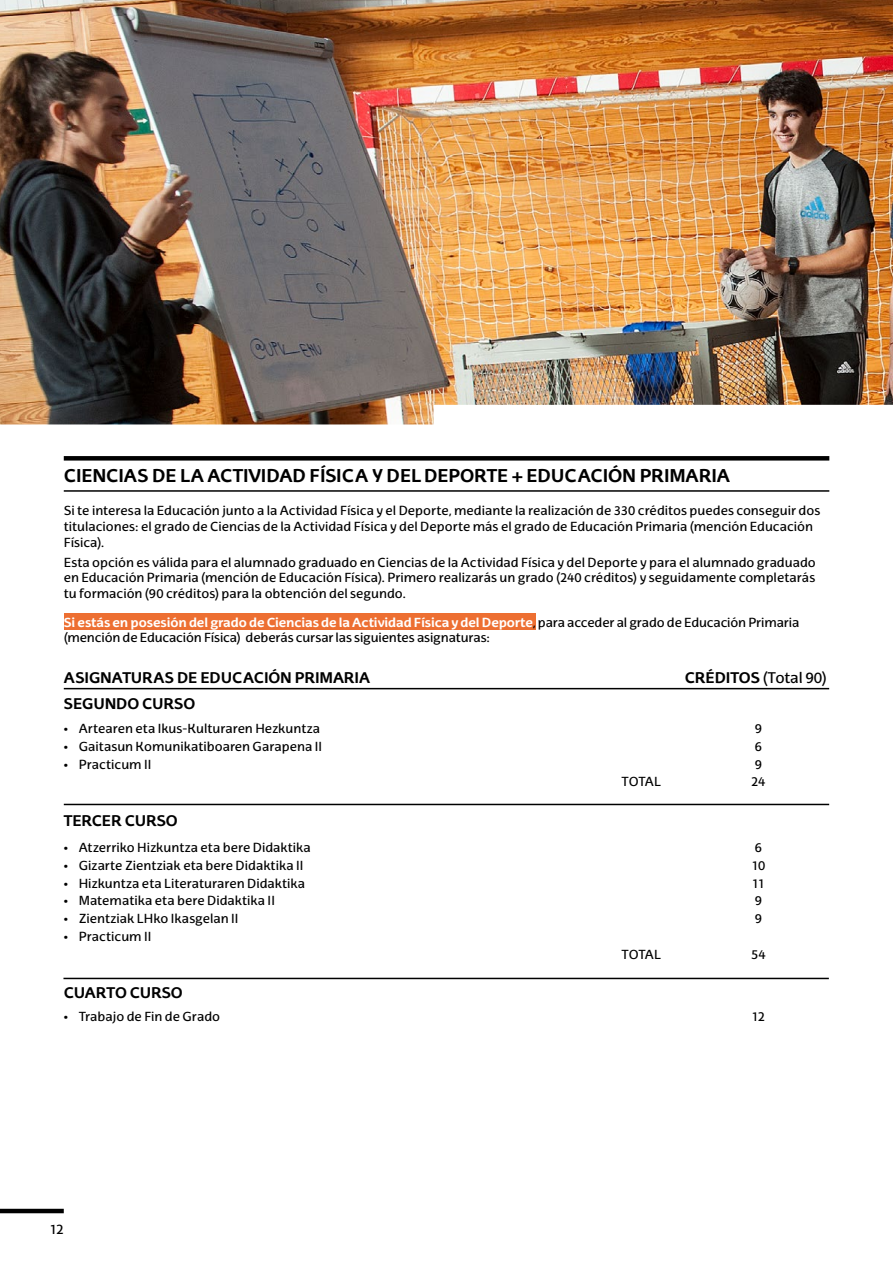
<style>
.page{position:relative;width:893px;height:1263px;background:#fff}
.page>*{position:absolute;margin:0;border:0;box-sizing:border-box;transform-origin:0 0}
.Párrafo_ESP{font:700 18px "EHU Sans";letter-spacing:-.01em;color:#000}
.Párrafo_ESP-2{font:700 15px "EHU Sans";letter-spacing:-.01em;color:#000}
.Párrafo_ESP-3{font:15px "EHU Sans";letter-spacing:-.01em;color:#000}
.Párrafo_ESP-4{font:13.5px "EHU Sans";color:#000}
.Párrafo_ESP-5{font:12.75px/15.8px "EHU Sans";color:#000}
.Bolatxoak_gaztelaniaz{font:12.75px "EHU Sans";color:#000}
.Bolatxoak_gaztelaniaz_2{font:12.75px "EHU Sans";letter-spacing:-.015em;color:#000}
.s1{font-weight:700;color:#fff}
.s2{font-weight:700}
</style>
<div class="page">
<img style="left:0;top:0;width:893px;height:425px">
<svg style="left:434px;top:405px;width:459px;height:20px"></svg>
<div style="left:65px;top:613px;width:471px;height:16px;background:#ed6f32"></div>
<div style="left:64px;top:456px;width:765px;height:5px;background:#000"></div>
<hr style="left:64px;top:490px;width:765px;height:2px;background:#000">
<hr style="left:64px;top:688px;width:765px;height:1px;background:#000">
<hr style="left:64px;top:804px;width:765px;height:1px;background:#000">
<hr style="left:63px;top:978px;width:766px;height:1px;background:#000">
<hr style="left:0;top:1209px;width:64px;height:4px;background:#000">
<p class="Párrafo_ESP" style="left:64px;top:464px;width:668px">CIENCIAS DE LA ACTIVIDAD FÍSICA Y DEL DEPORTE + EDUCACIÓN PRIMARIA</p>
<p class="Párrafo_ESP-5" style="left:64px;top:502px;width:758px">Si te interesa la Educación junto a la Actividad Física y el Deporte, mediante la realización de 330 créditos puedes conseguir dos titulaciones: el grado de Ciencias de la Actividad Física y del Deporte más el grado de Educación Primaria (mención Educación<br>Física).</p>
<p class="Párrafo_ESP-5" style="left:64px;top:554px;width:754px;text-align:justify">Esta opción es válida para el alumnado graduado en Ciencias de la Actividad Física y del Deporte y para el alumnado graduado en Educación Primaria (mención de Educación Física). Primero realizarás un grado (240 créditos) y seguidamente completarás tu formación (90 créditos) para la obtención del segundo.</p>
<p class="Párrafo_ESP-5" style="left:64px;top:614px;width:737px"><span class="s1">Si estás en posesión del grado de Ciencias de la Actividad Física y del Deporte</span>, para acceder al grado de Educación Primaria (mención de Educación Física) deberás cursar las siguientes asignaturas:</p>
<p class="Párrafo_ESP-2" style="left:64px;top:668px;width:308px">ASIGNATURAS DE EDUCACIÓN PRIMARIA</p>
<p class="Párrafo_ESP-3" style="left:685px;top:669px;width:144px"><span class="s2">CRÉDITOS</span> (Total 90)</p>
<p class="Párrafo_ESP-2" style="left:64px;top:694px;width:133px">SEGUNDO CURSO</p>
<p class="Bolatxoak_gaztelaniaz" style="left:64px;top:720px;width:258px">• Artearen eta Ikus-Kulturaren Hezkuntza</p>
<p class="Bolatxoak_gaztelaniaz" style="left:755px;top:720px;width:9px">9</p>
<p class="Bolatxoak_gaztelaniaz" style="left:64px;top:738px;width:260px">• Gaitasun Komunikatiboaren Garapena II</p>
<p class="Bolatxoak_gaztelaniaz" style="left:755px;top:738px;width:9px">6</p>
<p class="Bolatxoak_gaztelaniaz" style="left:64px;top:756px;width:89px">• Practicum II</p>
<p class="Bolatxoak_gaztelaniaz" style="left:755px;top:756px;width:9px">9</p>
<p class="Bolatxoak_gaztelaniaz_2" style="left:622px;top:774px;width:41px">TOTAL</p>
<p class="Bolatxoak_gaztelaniaz_2" style="left:751px;top:774px;width:16px">24</p>
<p class="Párrafo_ESP-2" style="left:64px;top:811px;width:115px">TERCER CURSO</p>
<p class="Bolatxoak_gaztelaniaz" style="left:64px;top:839px;width:249px">• Atzerriko Hizkuntza eta bere Didaktika</p>
<p class="Bolatxoak_gaztelaniaz" style="left:755px;top:839px;width:9px">6</p>
<p class="Bolatxoak_gaztelaniaz" style="left:64px;top:857px;width:241px">• Gizarte Zientziak eta bere Didaktika II</p>
<p class="Bolatxoak_gaztelaniaz" style="left:751px;top:857px;width:16px">10</p>
<p class="Bolatxoak_gaztelaniaz" style="left:64px;top:875px;width:243px">• Hizkuntza eta Literaturaren Didaktika</p>
<p class="Bolatxoak_gaztelaniaz" style="left:752px;top:875px;width:15px">11</p>
<p class="Bolatxoak_gaztelaniaz" style="left:64px;top:893px;width:213px">• Matematika eta bere Didaktika II</p>
<p class="Bolatxoak_gaztelaniaz" style="left:755px;top:893px;width:9px">9</p>
<p class="Bolatxoak_gaztelaniaz" style="left:64px;top:911px;width:176px">• Zientziak LHko Ikasgelan II</p>
<p class="Bolatxoak_gaztelaniaz" style="left:755px;top:911px;width:9px">9</p>
<p class="Bolatxoak_gaztelaniaz" style="left:64px;top:929px;width:89px">• Practicum II</p>
<p class="Bolatxoak_gaztelaniaz_2" style="left:622px;top:947px;width:41px">TOTAL</p>
<p class="Bolatxoak_gaztelaniaz_2" style="left:751px;top:947px;width:16px">54</p>
<p class="Párrafo_ESP-2" style="left:64px;top:983px;width:120px">CUARTO CURSO</p>
<p class="Bolatxoak_gaztelaniaz" style="left:64px;top:1008px;width:158px">• Trabajo de Fin de Grado</p>
<p class="Bolatxoak_gaztelaniaz" style="left:751px;top:1008px;width:15px">12</p>
<p class="Párrafo_ESP-4" style="left:49px;top:1221px;width:16px">12</p>
</div>
